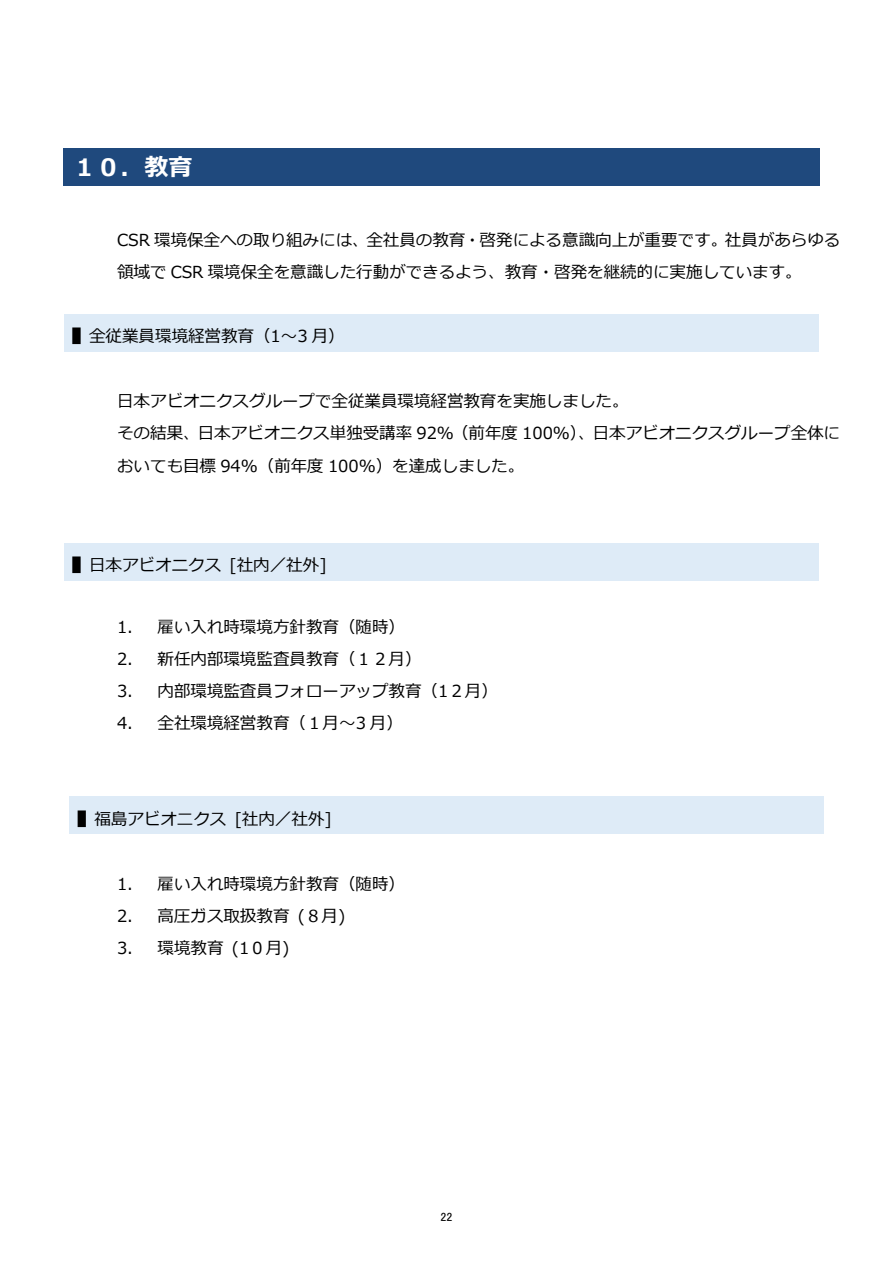
<style>
.page{position:relative;width:893px;height:1263px;background:#fff}
.page>*{position:absolute;margin:0;border:0;box-sizing:border-box;transform-origin:0 0}
.t1{font:700 24px "Meiryo";color:#fff}
.t2{font:16.5px/32.2px "Meiryo";color:#000}
.t3{font:12px "MS P Gothic";color:#000}
</style>
<div class="page">
<div style="left:64px;top:149px;width:756px;height:37px;background:#1f497d"></div>
<div style="left:64px;top:315px;width:755px;height:37px;background:#deebf7"></div>
<div style="left:64px;top:543px;width:755px;height:37px;background:#deebf7"></div>
<div style="left:69px;top:797px;width:755px;height:37px;background:#deebf7"></div>
<h1 class="t1" style="left:73px;top:151px;width:121px">１０．教育</h1>
<p class="t2" style="left:117px;top:225px;width:725px">CSR 環境保全への取り組みには、全社員の教育・啓発による意識向上が重要です。社員があらゆる領域で CSR 環境保全を意識した行動ができるよう、教育・啓発を継続的に実施しています。</p>
<p class="t2" style="left:73px;top:321px;width:274px">▌全従業員環境経営教育（1～3 月）</p>
<p class="t2" style="left:117px;top:386px;width:725px">日本アビオニクスグループで全従業員環境経営教育を実施しました。<br>その結果、日本アビオニクス単独受講率 92%（前年度 100%）、日本アビオニクスグループ全体においても目標 94%（前年度 100%）を達成しました。</p>
<p class="t2" style="left:73px;top:550px;width:256px">▌日本アビオニクス [社内／社外]</p>
<p class="t2" style="left:117px;top:611px;width:290px">1. 雇い入れ時環境方針教育（随時）</p>
<p class="t2" style="left:117px;top:643px;width:306px">2. 新任内部環境監査員教育（１２月）</p>
<p class="t2" style="left:117px;top:675px;width:382px">3. 内部環境監査員フォローアップ教育（1２月）</p>
<p class="t2" style="left:117px;top:708px;width:288px">4. 全社環境経営教育（１月～3 月）</p>
<p class="t2" style="left:78px;top:803px;width:256px">▌福島アビオ二クス [社内／社外]</p>
<p class="t2" style="left:117px;top:869px;width:290px">1. 雇い入れ時環境方針教育（随時）</p>
<p class="t2" style="left:117px;top:901px;width:230px">2. 高圧ガス取扱教育 (８月)</p>
<p class="t2" style="left:117px;top:933px;width:174px">3. 環境教育 (1０月)</p>
<p class="t3" style="left:440px;top:1210px;width:13px">22</p>
</div>
